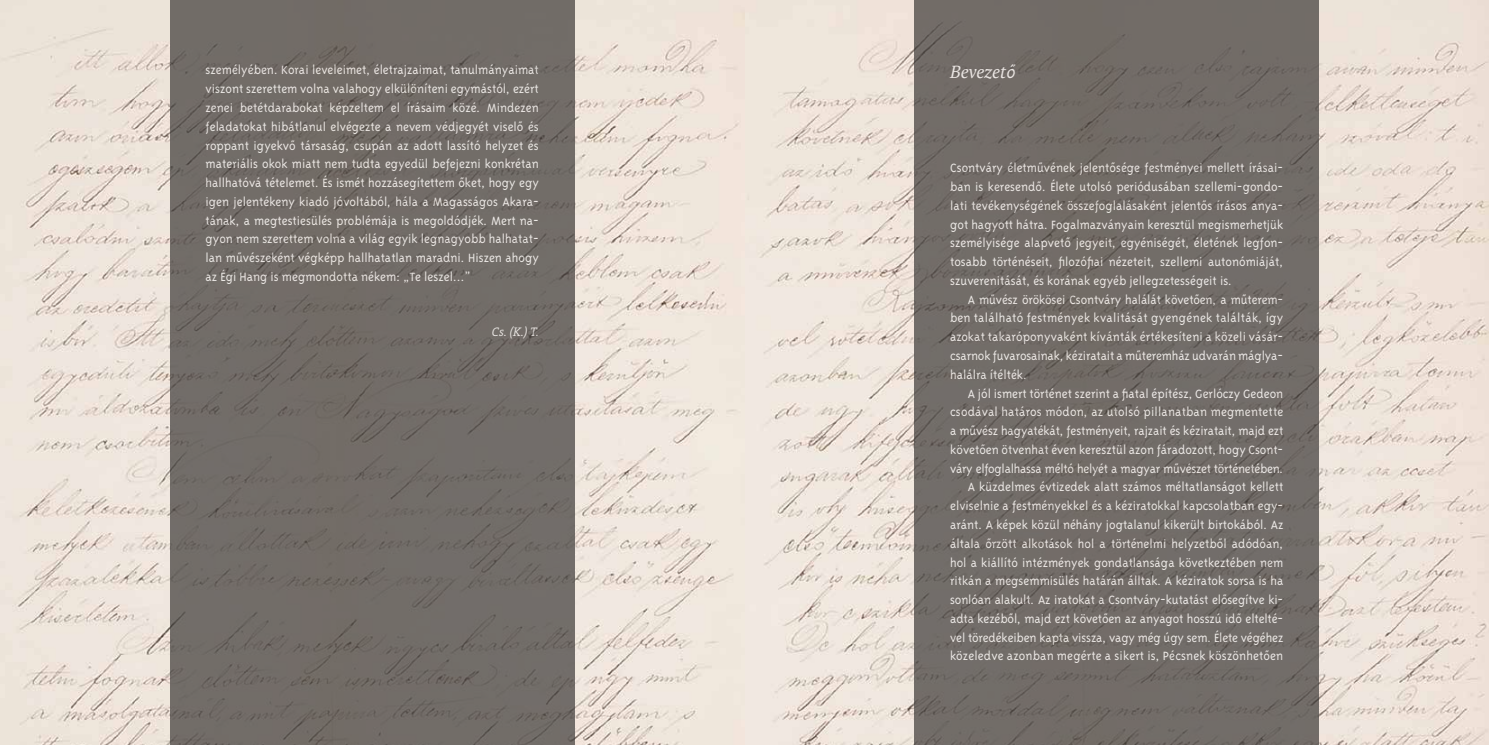
<style>
.page{position:relative;width:1489px;height:745px;background:#fff}
.page>*{position:absolute;margin:0;border:0;box-sizing:border-box;transform-origin:0 0}
.t1{font:italic 17.5px "PT Serif";color:#ebeaea}
.t2{font:300 13.75px/18.8px "Triplex H";color:#ebeaea;text-align:justify}
.t3{font:italic 300 12.5px "The Serif B W4";color:#ebeaea}
.s1{font-family:"Triplex H";font-weight:300;font-size:19.5px}
</style>
<div class="page">
<img style="left:0;top:0;width:1488px;height:744px">
<div style="left:914px;top:0;width:404px;height:744px;background:#726c68"></div>
<div style="left:170px;top:0;width:404px;height:744px;background:#726c68"></div>
<p class="t2" style="left:206px;top:61px;width:335px">személyében. Korai leveleimet, életrajzaimat, tanulmányaimat viszont szerettem volna valahogy elkülöníteni egymástól, ezért zenei betétdarabokat képzeltem el írásaim közé. Mindezen feladatokat hibátlanul elvégezte a nevem védjegyét viselô és roppant igyekvô társaság, csupán az adott lassító helyzet és materiális okok miatt nem tudta egyedül befejezni konkrétan hallhatóvá tételemet. És ismét hozzásegítettem ôket, hogy egy igen jelentékeny kiadó jóvoltából, hála a Magasságos Akara&shy;tának, a megtestiesülés problémája is megoldódjék. Mert na&shy;gyon nem szerettem volna a világ egyik legnagyobb halhatat&shy;lan mûvészeként végképp hallhatatlan maradni. Hiszen ahogy az Égi Hang is megmondotta nékem: „Te leszel…”</p>
<p class="t3" style="left:492px;top:324px;width:48px">Cs. (K.) T.</p>
<p class="t1" style="left:950px;top:61px;width:70px">Bevezet<span class="s1">ô</span></p>
<p class="t2" style="left:950px;top:158px;width:335px">Csontváry életmûvének jelentôsége festményei mellett írásai&shy;ban is keresendô. Élete utolsó periódusában szellemi-gondo&shy;lati tevékenységének összefoglalásaként jelentôs írásos anya&shy;got hagyott hátra. Fogalmazványain keresztül megismerhetjük személyisége alapvetô jegyeit, egyéniségét, életének legfon&shy;tosabb történéseit, filozófiai nézeteit, szellemi autonómiáját, szuverenitását, és korának egyéb jellegzetességeit is.</p>
<p class="t2" style="left:950px;top:290px;width:335px;text-indent:18px">A mûvész örökösei Csontváry halálát követôen, a mûterem&shy;ben található festmények kvalitását gyengének találták, így azokat takaróponyvaként kívánták értékesíteni a közeli vásár&shy;csarnok fuvarosainak, kéziratait a mûteremház udvarán máglya&shy;halálra ítélték.</p>
<p class="t2" style="left:950px;top:383px;width:335px;text-align:right">A jól ismert történet szerint a fiatal építész, Gerlóczy Gedeon csodával határos módon, az utolsó pillanatban megmentette a mûvész hagyatékát, festményeit, rajzait és kéziratait, majd ezt követôen ötvenhat éven keresztül azon fáradozott, hogy Csont&shy;váry elfoglalhassa méltó helyét a magyar mûvészet történetében.<br>A küzdelmes évtizedek alatt számos méltatlanságot kellett elviselnie a festményekkel és a kéziratokkal kapcsolatban egy&shy;aránt. A képek közül néhány jogtalanul kikerült birtokából. Az általa ôrzött alkotások hol a történelmi helyzetbôl adódóan, hol a kiállító intézmények gondatlansága következtében nem ritkán a megsemmisülés határán álltak. A kéziratok sorsa is ha sonlóan alakult. Az iratokat a Csontváry-kutatást elôsegítve ki&shy;adta kezébôl, majd ezt követôen az anyagot hosszú idô eltelté&shy;vel töredékeiben kapta vissza, vagy még úgy sem. Élete végéhez közeledve azonban megérte a sikert is, Pécsnek köszönhetôen</p>
</div>
